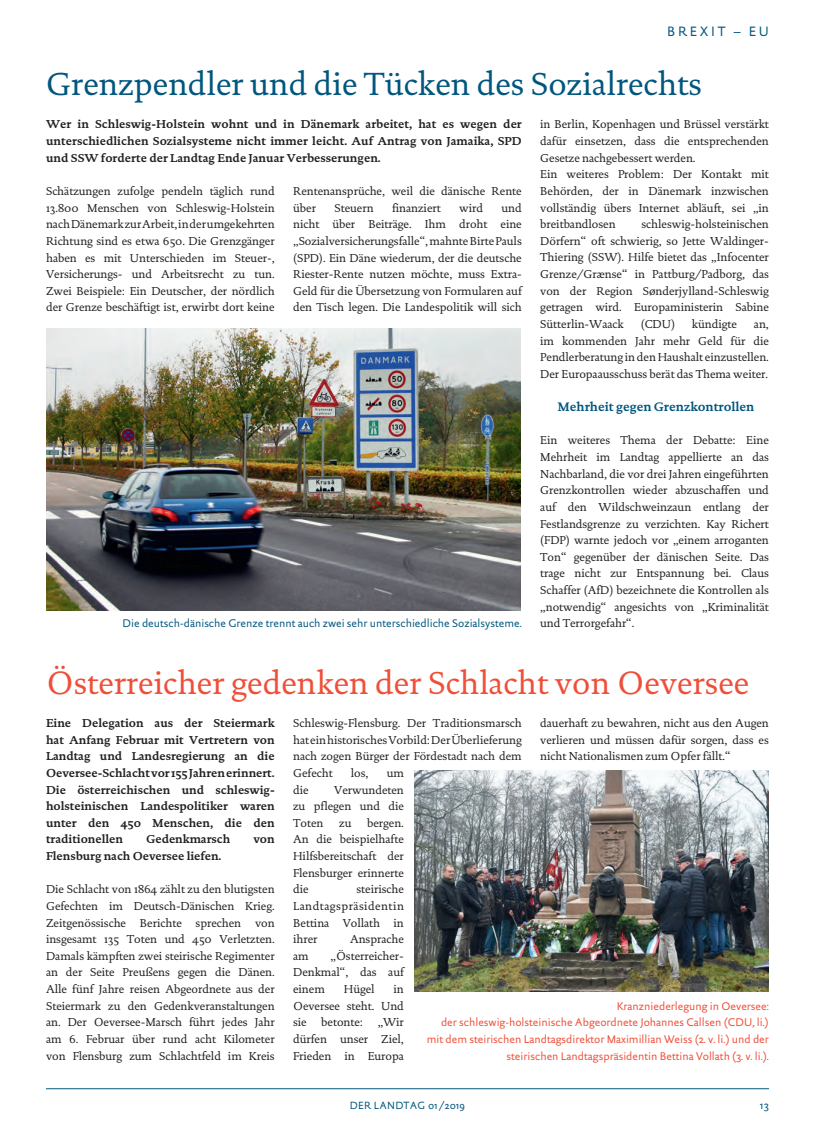
<style>
.page{position:relative;width:815px;height:1134px;background:#fff}
.page>*{position:absolute;margin:0;border:0;box-sizing:border-box;transform-origin:0 0}
.t1{font:32.5px "DTL Documenta ST";color:#ef4f38}
.t2{font:32.5px "DTL Documenta ST";color:#00567e}
.t3{font:13.75px "DTL Documenta Sans ST";letter-spacing:.2em;color:#00567e}
.t4{font:700 12.5px "DTL Documenta ST";letter-spacing:-.005em;color:#00567e}
.t5{font:11.62px/16.6px "DTL Documenta ST";letter-spacing:-.005em;color:#231f20;text-align:justify}
.t6{font:700 11.62px/16.6px "DTL Documenta ST";letter-spacing:-.005em;color:#231f20;text-align:justify}
.t7{font:11.25px/16.6px "DTL Documenta Sans ST";color:#ef4f38;text-align:right}
.t8{font:11.25px "DTL Documenta Sans ST";color:#00567e}
.t9{font:10.62px "DTL Documenta Sans ST";letter-spacing:.025em;color:#00567e}
</style>
<div class="page">
<hr style="left:46px;top:1088px;width:723px;height:1px;background:#00567e">
<img style="left:46px;top:328px;width:475px;height:282px">
<img style="left:415px;top:770px;width:354px;height:222px">
<p class="t3" style="left:667px;top:23px;width:103px">BREXIT – EU</p>
<h1 class="t2" style="left:46px;top:65px;width:658px">Grenzpendler und die Tücken des Sozialrechts</h1>
<p class="t6" style="left:46px;top:116px;width:477px">Wer in Schleswig-Holstein wohnt und in Dänemark arbeitet, hat es wegen der unterschiedlichen Sozialsysteme nicht immer leicht. Auf Antrag von Jamaika, SPD und SSW forderte der Landtag Ende Januar Verbesserungen.</p>
<p class="t5" style="left:46px;top:183px;width:230px">Schätzungen zufolge pendeln täglich rund 13.800 Menschen von Schleswig-Holstein nach Dänemark zur Arbeit, in der umgekehrten Richtung sind es etwa 650. Die Grenzgänger haben es mit Unterschieden im Steuer-, Versicherungs- und Arbeitsrecht zu tun.<br>Zwei Beispiele: Ein Deutscher, der nördlich der Grenze beschäftigt ist, erwirbt dort keine</p>
<p class="t5" style="left:293px;top:183px;width:230px">Rentenansprüche, weil die dänische Rente über</p>
<p class="t5" style="left:540px;top:116px;width:230px;text-align:left">in Berlin, Kopenhagen und Brüssel verstärkt dafür einsetzen, dass die entsprechenden Gesetze nachgebessert werden.<br>Ein weiteres Problem: Der Kontakt mit Behörden, der in Dänemark inzwischen vollständig übers Internet abläuft, sei „in breitbandlosen</p>
<p class="t5" style="left:334px;top:199px;width:41px">Steuern</p>
<p class="t5" style="left:392px;top:199px;width:50px">finanziert</p>
<p class="t5" style="left:459px;top:199px;width:25px">wird</p>
<p class="t5" style="left:293px;top:199px;width:230px;text-indent:208px">und nicht über Beiträge. Ihm droht eine „Sozialversicherungsfalle“, mahnte Birte Pauls (SPD). Ein Däne wiederum, der die deutsche Riester-Rente nutzen möchte, muss Extra-Geld für die Übersetzung von Formularen auf den Tisch legen. Die Landespolitik will sich</p>
<p class="t5" style="left:540px;top:216px;width:230px;text-indent:101px">schleswig-holsteinischen Dörfern“ oft schwierig, so Jette Waldinger-Thiering (SSW). Hilfe bietet das „Infocenter Grenze/Grænse“ in Pattburg/Padborg, das von der Region Sønderjylland-Schleswig getragen wird. Europaministerin Sabine Sütterlin-Waack</p>
<p class="t5" style="left:641px;top:316px;width:36px">(CDU)</p>
<p class="t5" style="left:692px;top:316px;width:47px">kündigte</p>
<p class="t5" style="left:540px;top:316px;width:230px;text-indent:214px">an, im kommenden Jahr mehr Geld für die Pendlerberatung in den Haushalt einzustellen.<br>Der Europaausschuss berät das Thema weiter.</p>
<p class="t4" style="left:558px;top:399px;width:198px">Mehrheit gegen Grenzkontrollen</p>
<p class="t5" style="left:540px;top:432px;width:230px">Ein weiteres Thema der Debatte: Eine Mehrheit im Landtag appellierte an das Nachbarland, die vor drei Jahren eingeführten Grenzkontrollen wieder abzuschaffen und auf den Wildschweinzaun entlang der Festlandsgrenze zu verzichten. Kay Richert (FDP) warnte jedoch vor „einem arroganten Ton“ gegenüber der dänischen Seite. Das trage nicht zur Entspannung bei. Claus Schaffer (AfD) bezeichnete die Kontrollen als „notwendig“ angesichts von „Kriminalität und Terrorgefahr“.</p>
<h1 class="t1" style="left:46px;top:664px;width:705px">Österreicher gedenken der Schlacht von Oeversee</h1>
<p class="t6" style="left:46px;top:715px;width:230px">Eine Delegation aus der Steiermark hat Anfang Februar mit Vertretern von Landtag und Landesregierung an die Oeversee-Schlacht vor 155 Jahren erinnert.<br>Die österreichischen und schleswig&shy;holsteinischen Landespolitiker waren unter den 450 Menschen, die den traditionellen</p>
<p class="t8" style="left:123px;top:617px;width:401px">Die deutsch-dänische Grenze trennt auch zwei sehr unterschiedliche Sozialsysteme.</p>
<p class="t5" style="left:540px;top:715px;width:230px">dauerhaft zu bewahren, nicht aus den Augen verlieren und müssen dafür sorgen, dass es nicht Nationalismen zum Opfer fällt.“</p>
<p class="t5" style="left:293px;top:715px;width:230px">Schleswig-Flensburg. Der Traditionsmarsch hat ein historisches Vorbild: Der Überlieferung nach zogen Bürger der Fördestadt nach dem Gefecht</p>
<p class="t5" style="left:351px;top:765px;width:19px">los,</p>
<p class="t5" style="left:387px;top:765px;width:19px">um</p>
<p class="t5" style="left:293px;top:781px;width:112px;text-indent:41px">Verwundeten zu pflegen und die Toten</p>
<p class="t5" style="left:293px;top:781px;width:17px">die</p>
<p class="t5" style="left:293px;top:814px;width:112px;text-indent:74px">bergen.<br>An die beispielhafte Hilfsbereitschaft der Flensburger erinnerte die</p>
<p class="t5" style="left:339px;top:814px;width:14px">zu</p>
<p class="t6" style="left:146px;top:831px;width:86px">Gedenkmarsch</p>
<p class="t6" style="left:253px;top:831px;width:23px">von</p>
<p class="t6" style="left:46px;top:848px;width:177px">Flensburg nach Oeversee liefen.</p>
<p class="t5" style="left:46px;top:881px;width:230px">Die Schlacht von 1864 zählt zu den blutigsten Gefechten im Deutsch-Dänischen Krieg.<br>Zeitgenössische Berichte sprechen von insgesamt 135 Toten und 450 Verletzten.<br>Damals kämpften zwei steirische Regimenter an der Seite Preußens gegen die Dänen.<br>Alle fünf Jahre reisen Abgeordnete aus der Steiermark zu den Gedenkveranstaltungen an. Der Oeversee-Marsch führt jedes Jahr am 6. Februar über rund acht Kilometer von Flensburg zum Schlachtfeld im Kreis</p>
<p class="t5" style="left:293px;top:881px;width:112px;text-indent:63px">steirische Landtagspräsidentin Bettina Vollath in ihrer</p>
<p class="t5" style="left:350px;top:931px;width:55px">Ansprache</p>
<p class="t5" style="left:293px;top:947px;width:112px;text-indent:37px">„Österreicher-Denkmal“, das auf einem</p>
<p class="t5" style="left:293px;top:947px;width:17px">am</p>
<p class="t5" style="left:344px;top:981px;width:32px">Hügel</p>
<p class="t5" style="left:293px;top:981px;width:112px;text-indent:100px">in Oeversee steht. Und sie betonte: „Wir dürfen unser Ziel, Frieden in Europa</p>
<p class="t7" style="left:427px;top:997px;width:344px">Kranzniederlegung in Oeversee:<br>der schleswig-holsteinische Abgeordnete Johannes Callsen (CDU, li.) mit dem steirischen Landtagsdirektor Maximillian Weiss (2. v. li.) und der steirischen Landtagspräsidentin Bettina Vollath (3. v. li.).</p>
<p class="t9" style="left:350px;top:1099px;width:117px">DER LANDTAG 01/2019</p>
<p class="t8" style="left:760px;top:1099px;width:10px">13</p>
</div>
